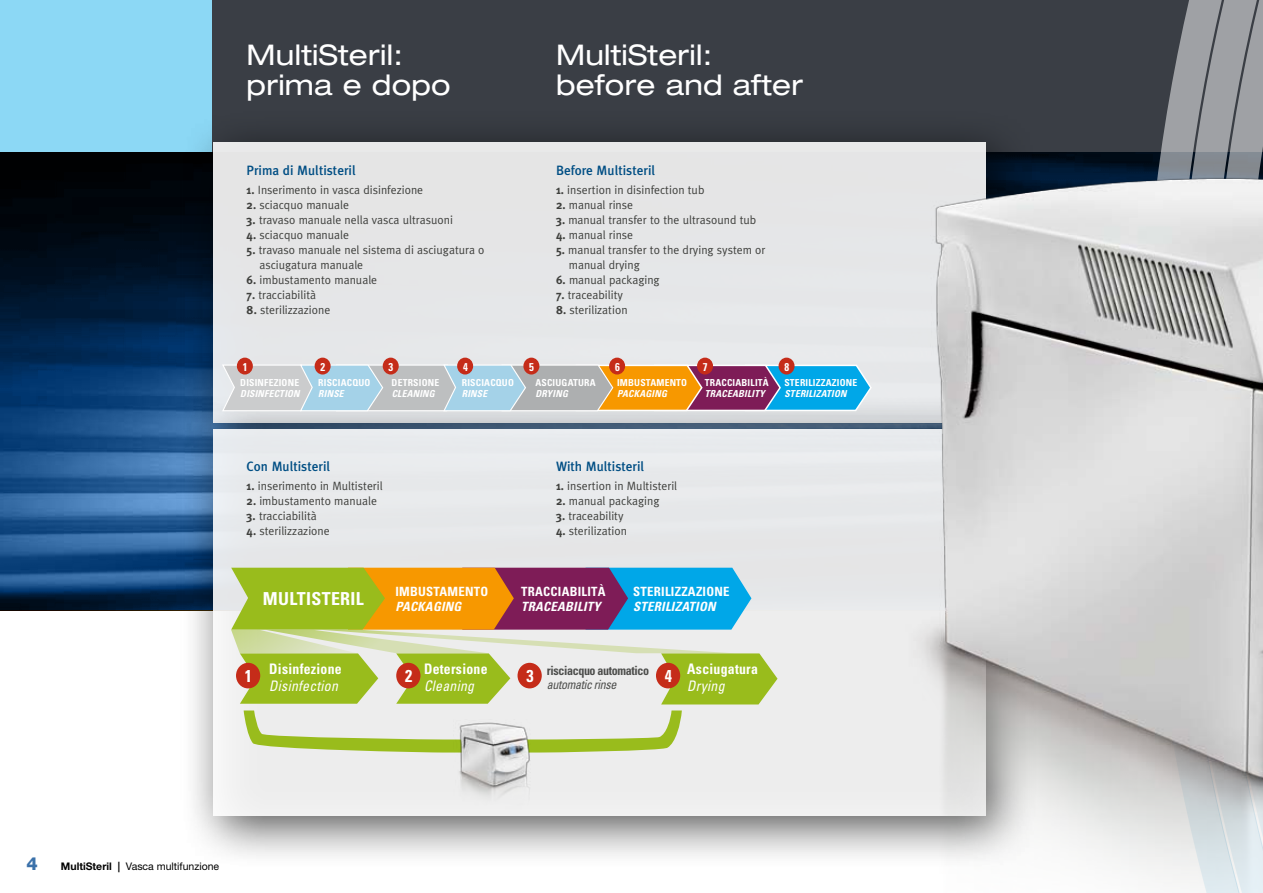
<style>
.page{position:relative;width:1263px;height:893px;background:#fff}
.page>*{position:absolute;margin:0;border:0;box-sizing:border-box;transform-origin:0 0}
.t1{font:expanded 28.5px/30px "Helvetica Neue LT";letter-spacing:.01em;color:#fff}
.t2{font:800 18px "Helvetica Neue LT";color:#3b71aa}
.t3{font:700 condensed 17.85px "Univers";letter-spacing:.02em;color:#fff}
.t4{font:700 condensed 17.1px "Univers";color:#fff;scale:.95 1}
.t5{font:700 condensed 14.55px "Univers";letter-spacing:.02em;color:#fff;scale:.95 1}
.t6{font:italic condensed 14.55px "Univers";letter-spacing:.02em;color:#fff;scale:.95 1}
.t7{font:500 13.5px "Meta Plus";color:#004e84}
.t8{font:700 condensed 12.75px "Univers";letter-spacing:.02em;color:#fff}
.t9{font:italic 700 condensed 12.75px "Univers";letter-spacing:.02em;color:#fff}
.t10{font:700 condensed 12.75px "Univers";letter-spacing:-.03em;color:#4d4e4c;scale:.95 1}
.t11{font:italic condensed 12.75px "Univers";letter-spacing:-.03em;color:#4d4e4c;scale:.95 1}
.t12{font:12px/15px "Meta Plus";color:#3f403d}
.t13{font:700 condensed 11.4px "Univers";color:#fff;scale:.95 1}
.t14{font:10.5px "Helvetica Neue LT";color:#000}
.t15{font:700 condensed 9.6px "Univers";letter-spacing:.02em;color:#fff}
.t16{font:italic 700 condensed 9.6px "Univers";letter-spacing:.02em;color:#fff}
.s1{font-weight:700}
</style>
<div class="page">
<div style="left:89px;top:0;width:1174px;height:552px;background:#3a3e45"></div>
<div style="left:0;top:0;width:212px;height:227px;background:#8cd8f5"></div>
<img style="left:0;top:152px;width:177px;height:458px">
<div style="left:177px;top:107px;width:859px;height:366px;background:#000;opacity:.67"></div>
<div style="left:213px;top:142px;width:772px;height:280px;background:#e5e6e7"></div>
<svg style="left:1162px;top:0;width:101px;height:140px"></svg>
<div style="left:177px;top:394px;width:859px;height:472px;background:#000;opacity:.67"></div>
<div style="left:213px;top:429px;width:772px;height:386px;background:#e9ebed"></div>
<img style="left:861px;top:140px;width:402px;height:753px">
<svg style="left:244px;top:710px;width:438px;height:43px"></svg>
<img style="left:453px;top:719px;width:79px;height:76px">
<svg style="left:231px;top:568px;width:546px;height:136px"></svg>
<svg style="left:221px;top:364px;width:652px;height:48px;background:#a6afaf"></svg>
<div style="left:517px;top:663px;width:25px;height:25px;background:#c52c19;border-radius:50%"></div>
<div style="left:237px;top:358px;width:16px;height:17px;background:#c52c19;border-radius:50%"></div>
<div style="left:315px;top:358px;width:16px;height:17px;background:#c52c19;border-radius:50%"></div>
<div style="left:383px;top:358px;width:16px;height:17px;background:#c52c19;border-radius:50%"></div>
<div style="left:457px;top:358px;width:16px;height:17px;background:#c52c19;border-radius:50%"></div>
<div style="left:523px;top:358px;width:16px;height:17px;background:#c52c19;border-radius:50%"></div>
<div style="left:609px;top:358px;width:16px;height:17px;background:#c52c19;border-radius:50%"></div>
<div style="left:697px;top:358px;width:16px;height:17px;background:#c52c19;border-radius:50%"></div>
<div style="left:778px;top:358px;width:16px;height:17px;background:#c52c19;border-radius:50%"></div>
<h1 class="t1" style="left:247px;top:39px;width:206px">MultiSteril: prima e dopo</h1>
<p class="t7" style="left:247px;top:162px;width:111px">Prima di Multisteril</p>
<p class="t12" style="left:247px;top:182px;width:178px"><span class="s1">1.</span> Inserimento in vasca disinfezione</p>
<p class="t12" style="left:247px;top:197px;width:104px"><span class="s1">2.</span> sciacquo manuale</p>
<p class="t12" style="left:247px;top:212px;width:208px"><span class="s1">3.</span> travaso manuale nella vasca ultrasuoni</p>
<p class="t12" style="left:247px;top:227px;width:104px"><span class="s1">4.</span> sciacquo manuale</p>
<p class="t12" style="left:259px;top:242px;width:227px;text-indent:-13px"><span class="s1">5.</span> travaso manuale nel sistema di asciugatura o asciugatura manuale</p>
<p class="t12" style="left:247px;top:272px;width:132px"><span class="s1">6.</span> imbustamento manuale</p>
<p class="t12" style="left:247px;top:287px;width:71px"><span class="s1">7.</span> tracciabilità</p>
<p class="t12" style="left:247px;top:302px;width:85px"><span class="s1">8.</span> sterilizzazione</p>
<h1 class="t1" style="left:556px;top:39px;width:249px">MultiSteril: before and after</h1>
<p class="t7" style="left:556px;top:162px;width:101px">Before Multisteril</p>
<p class="t12" style="left:556px;top:182px;width:150px"><span class="s1">1.</span> insertion in disinfection tub</p>
<p class="t12" style="left:556px;top:197px;width:79px"><span class="s1">2.</span> manual rinse</p>
<p class="t12" style="left:556px;top:212px;width:202px"><span class="s1">3.</span> manual transfer to the ultrasound tub</p>
<p class="t12" style="left:556px;top:227px;width:79px"><span class="s1">4.</span> manual rinse</p>
<p class="t12" style="left:569px;top:242px;width:198px;text-indent:-13px"><span class="s1">5.</span> manual transfer to the drying system or manual drying</p>
<p class="t12" style="left:556px;top:272px;width:105px"><span class="s1">6.</span> manual packaging</p>
<p class="t12" style="left:556px;top:287px;width:68px"><span class="s1">7.</span> traceability</p>
<p class="t12" style="left:556px;top:302px;width:73px"><span class="s1">8.</span> sterilization</p>
<p class="t13" style="left:243px;top:359px;width:7px">1</p>
<p class="t13" style="left:321px;top:359px;width:7px">2</p>
<p class="t13" style="left:389px;top:359px;width:7px">3</p>
<p class="t13" style="left:463px;top:359px;width:7px">4</p>
<p class="t13" style="left:529px;top:359px;width:7px">5</p>
<p class="t13" style="left:615px;top:359px;width:7px">6</p>
<p class="t13" style="left:703px;top:359px;width:7px">7</p>
<p class="t13" style="left:784px;top:359px;width:7px">8</p>
<p class="t15" style="left:240px;top:377px;width:60px">DISINFEZIONE</p>
<p class="t15" style="left:392px;top:377px;width:49px">DETRSIONE</p>
<p class="t15" style="left:535px;top:377px;width:62px">ASCIUGATURA</p>
<p class="t15" style="left:617px;top:377px;width:72px">IMBUSTAMENTO</p>
<p class="t15" style="left:705px;top:377px;width:65px">TRACCIABILITÀ</p>
<p class="t15" style="left:784px;top:377px;width:74px">STERILIZZAZIONE</p>
<p class="t16" style="left:240px;top:388px;width:61px">DISINFECTION</p>
<p class="t16" style="left:392px;top:388px;width:45px">CLEANING</p>
<p class="t16" style="left:535px;top:388px;width:34px">DRYING</p>
<p class="t16" style="left:617px;top:388px;width:51px">PACKAGING</p>
<p class="t16" style="left:705px;top:388px;width:61px">TRACEABILITY</p>
<p class="t16" style="left:784px;top:388px;width:64px">STERILIZATION</p>
<p class="t15" style="left:318px;top:377px;width:54px">RISCIACQUO</p>
<p class="t16" style="left:318px;top:388px;width:27px">RINSE</p>
<p class="t15" style="left:462px;top:377px;width:54px">RISCIACQUO</p>
<p class="t16" style="left:462px;top:388px;width:27px">RINSE</p>
<p class="t7" style="left:247px;top:458px;width:85px">Con Multisteril</p>
<p class="t12" style="left:247px;top:478px;width:138px"><span class="s1">1.</span> inserimento in Multisteril</p>
<p class="t12" style="left:247px;top:493px;width:132px"><span class="s1">2.</span> imbustamento manuale</p>
<p class="t12" style="left:247px;top:508px;width:72px"><span class="s1">3.</span> tracciabilità</p>
<p class="t12" style="left:247px;top:523px;width:85px"><span class="s1">4.</span> sterilizzazione</p>
<p class="t7" style="left:556px;top:458px;width:90px">With Multisteril</p>
<p class="t12" style="left:556px;top:478px;width:123px"><span class="s1">1.</span> insertion in Multisteril</p>
<p class="t12" style="left:556px;top:493px;width:105px"><span class="s1">2.</span> manual packaging</p>
<p class="t12" style="left:556px;top:508px;width:69px"><span class="s1">3.</span> traceability</p>
<p class="t12" style="left:556px;top:523px;width:72px"><span class="s1">4.</span> sterilization</p>
<h3 class="t3" style="left:263px;top:588px;width:102px">MULTISTERIL</h3>
<p class="t8" style="left:395px;top:583px;width:94px">IMBUSTAMENTO</p>
<p class="t8" style="left:521px;top:583px;width:86px">TRACCIABILITÀ</p>
<p class="t8" style="left:633px;top:583px;width:98px">STERILIZZAZIONE</p>
<p class="t9" style="left:395px;top:598px;width:67px">PACKAGING</p>
<p class="t9" style="left:521px;top:598px;width:81px">TRACEABILITY</p>
<p class="t9" style="left:633px;top:598px;width:84px">STERILIZATION</p>
<h3 class="t4" style="left:245px;top:666px;width:9px">1</h3>
<p class="t5" style="left:269px;top:660px;width:78px">Disinfezione</p>
<p class="t6" style="left:269px;top:677px;width:74px">Disinfection</p>
<h3 class="t4" style="left:405px;top:666px;width:9px">2</h3>
<p class="t5" style="left:424px;top:660px;width:68px">Detersione</p>
<p class="t6" style="left:424px;top:677px;width:54px">Cleaning</p>
<h3 class="t4" style="left:526px;top:666px;width:9px">3</h3>
<p class="t10" style="left:547px;top:663px;width:109px">risciacquo automatico</p>
<p class="t11" style="left:547px;top:676px;width:75px">automatic rinse</p>
<h3 class="t4" style="left:665px;top:666px;width:9px">4</h3>
<p class="t5" style="left:687px;top:660px;width:76px">Asciugatura</p>
<p class="t6" style="left:687px;top:677px;width:41px">Drying</p>
<h2 class="t2" style="left:27px;top:853px;width:13px">4</h2>
<p class="t14" style="left:61px;top:860px;width:160px"><span class="s1">MultiSteril |</span> Vasca multifunzione</p>
</div>
